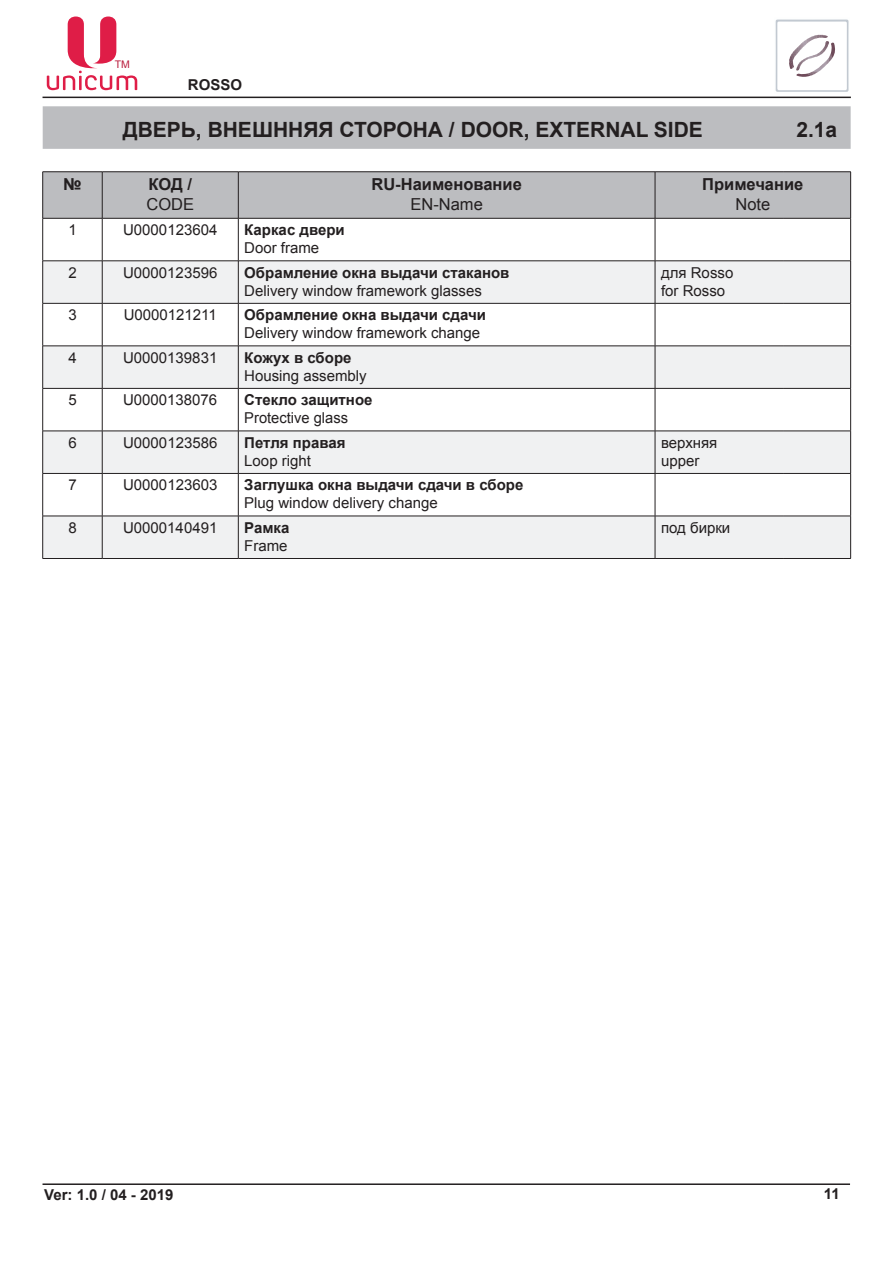
<style>
.page{position:relative;width:893px;height:1263px;background:#fff}
.page>*{position:absolute;margin:0;border:0;box-sizing:border-box;transform-origin:0 0}
.t1{font:700 21px "Arial";color:#231f20}
.t2{font:700 16.5px "Arial";color:#231f20}
.t3{font:16.5px "Arial";color:#231f20}
.t4{font:15px/18px "Arial";color:#231f20}
.t5{font:700 15px "Arial";color:#231f20}
.t6{font:10.5px "Arial";color:#ba1e3e}
</style>
<div class="page">
<hr style="left:43px;top:97px;width:808px;height:1px;background:#231f20">
<hr style="left:43px;top:1183px;width:807px;height:2px;background:#231f20">
<svg style="left:775px;top:19px;width:74px;height:73px"></svg>
<svg style="left:47px;top:17px;width:90px;height:73px"></svg>
<div style="left:43px;top:106px;width:808px;height:43px;background:#bcbdc0"></div>
<div style="left:43px;top:172px;width:807px;height:46px;background:#bcbdc0"></div>
<svg style="left:43px;top:262px;width:807px;height:296px;fill:#f0f1f2"></svg>
<hr style="left:102px;top:172px;width:1px;height:46px;background:#231f20">
<hr style="left:238px;top:172px;width:1px;height:46px;background:#231f20">
<hr style="left:655px;top:172px;width:1px;height:46px;background:#231f20">
<hr style="left:43px;top:218px;width:59px;height:1px;background:#231f20">
<hr style="left:42px;top:218px;width:1px;height:43px;background:#231f20">
<hr style="left:102px;top:218px;width:136px;height:1px;background:#231f20">
<hr style="left:102px;top:218px;width:1px;height:43px;background:#231f20">
<hr style="left:238px;top:218px;width:417px;height:1px;background:#231f20">
<hr style="left:238px;top:218px;width:1px;height:43px;background:#231f20">
<hr style="left:655px;top:218px;width:128px;height:1px;background:#231f20">
<hr style="left:655px;top:218px;width:1px;height:43px;background:#231f20">
<hr style="left:783px;top:218px;width:68px;height:1px;background:#231f20">
<hr style="left:850px;top:218px;width:1px;height:43px;background:#231f20">
<hr style="left:43px;top:261px;width:59px;height:1px;background:#231f20">
<hr style="left:42px;top:261px;width:1px;height:42px;background:#231f20">
<hr style="left:102px;top:261px;width:136px;height:1px;background:#231f20">
<hr style="left:102px;top:261px;width:1px;height:42px;background:#231f20">
<hr style="left:238px;top:261px;width:417px;height:1px;background:#231f20">
<hr style="left:238px;top:261px;width:1px;height:42px;background:#231f20">
<hr style="left:655px;top:261px;width:128px;height:1px;background:#231f20">
<hr style="left:655px;top:261px;width:1px;height:42px;background:#231f20">
<hr style="left:783px;top:261px;width:68px;height:1px;background:#231f20">
<hr style="left:850px;top:261px;width:1px;height:42px;background:#231f20">
<hr style="left:43px;top:303px;width:59px;height:1px;background:#231f20">
<hr style="left:42px;top:303px;width:1px;height:43px;background:#231f20">
<hr style="left:102px;top:303px;width:136px;height:1px;background:#231f20">
<hr style="left:102px;top:303px;width:1px;height:43px;background:#231f20">
<hr style="left:238px;top:303px;width:417px;height:1px;background:#231f20">
<hr style="left:238px;top:303px;width:1px;height:43px;background:#231f20">
<hr style="left:655px;top:303px;width:128px;height:1px;background:#231f20">
<hr style="left:655px;top:303px;width:1px;height:43px;background:#231f20">
<hr style="left:783px;top:303px;width:68px;height:1px;background:#231f20">
<hr style="left:850px;top:303px;width:1px;height:43px;background:#231f20">
<hr style="left:42px;top:346px;width:1px;height:42px;background:#231f20">
<hr style="left:102px;top:346px;width:136px;height:1px;background:#231f20">
<hr style="left:102px;top:346px;width:1px;height:42px;background:#231f20">
<hr style="left:238px;top:346px;width:417px;height:1px;background:#231f20">
<hr style="left:238px;top:346px;width:1px;height:42px;background:#231f20">
<hr style="left:655px;top:346px;width:128px;height:1px;background:#231f20">
<hr style="left:655px;top:346px;width:1px;height:42px;background:#231f20">
<hr style="left:783px;top:346px;width:68px;height:1px;background:#231f20">
<hr style="left:850px;top:346px;width:1px;height:42px;background:#231f20">
<hr style="left:42px;top:389px;width:1px;height:42px;background:#231f20">
<hr style="left:102px;top:388px;width:136px;height:1px;background:#231f20">
<hr style="left:102px;top:389px;width:1px;height:42px;background:#231f20">
<hr style="left:238px;top:388px;width:417px;height:1px;background:#231f20">
<hr style="left:238px;top:389px;width:1px;height:42px;background:#231f20">
<hr style="left:655px;top:388px;width:128px;height:1px;background:#231f20">
<hr style="left:655px;top:389px;width:1px;height:42px;background:#231f20">
<hr style="left:783px;top:388px;width:68px;height:1px;background:#231f20">
<hr style="left:850px;top:389px;width:1px;height:42px;background:#231f20">
<hr style="left:42px;top:431px;width:1px;height:42px;background:#231f20">
<hr style="left:102px;top:431px;width:136px;height:1px;background:#231f20">
<hr style="left:102px;top:431px;width:1px;height:42px;background:#231f20">
<hr style="left:238px;top:431px;width:417px;height:1px;background:#231f20">
<hr style="left:238px;top:431px;width:1px;height:42px;background:#231f20">
<hr style="left:655px;top:431px;width:128px;height:1px;background:#231f20">
<hr style="left:655px;top:431px;width:1px;height:42px;background:#231f20">
<hr style="left:783px;top:431px;width:68px;height:1px;background:#231f20">
<hr style="left:850px;top:431px;width:1px;height:42px;background:#231f20">
<hr style="left:42px;top:474px;width:1px;height:42px;background:#231f20">
<hr style="left:102px;top:473px;width:136px;height:1px;background:#231f20">
<hr style="left:102px;top:474px;width:1px;height:42px;background:#231f20">
<hr style="left:238px;top:473px;width:417px;height:1px;background:#231f20">
<hr style="left:238px;top:474px;width:1px;height:42px;background:#231f20">
<hr style="left:655px;top:473px;width:128px;height:1px;background:#231f20">
<hr style="left:655px;top:474px;width:1px;height:42px;background:#231f20">
<hr style="left:783px;top:473px;width:68px;height:1px;background:#231f20">
<hr style="left:850px;top:474px;width:1px;height:42px;background:#231f20">
<hr style="left:42px;top:516px;width:1px;height:42px;background:#231f20">
<hr style="left:102px;top:516px;width:136px;height:1px;background:#231f20">
<hr style="left:102px;top:516px;width:1px;height:42px;background:#231f20">
<hr style="left:238px;top:516px;width:417px;height:1px;background:#231f20">
<hr style="left:238px;top:516px;width:1px;height:42px;background:#231f20">
<hr style="left:655px;top:516px;width:128px;height:1px;background:#231f20">
<hr style="left:655px;top:516px;width:1px;height:42px;background:#231f20">
<hr style="left:783px;top:516px;width:68px;height:1px;background:#231f20">
<hr style="left:850px;top:516px;width:1px;height:42px;background:#231f20">
<hr style="left:102px;top:558px;width:136px;height:1px;background:#231f20">
<hr style="left:238px;top:558px;width:417px;height:1px;background:#231f20">
<hr style="left:655px;top:558px;width:128px;height:1px;background:#231f20">
<hr style="left:783px;top:558px;width:68px;height:1px;background:#231f20">
<hr style="left:43px;top:171px;width:59px;height:1px;background:#231f20">
<hr style="left:42px;top:172px;width:1px;height:46px;background:#231f20">
<hr style="left:102px;top:171px;width:136px;height:1px;background:#231f20">
<hr style="left:238px;top:171px;width:417px;height:1px;background:#231f20">
<hr style="left:655px;top:171px;width:128px;height:1px;background:#231f20">
<hr style="left:783px;top:171px;width:68px;height:1px;background:#231f20">
<hr style="left:850px;top:172px;width:1px;height:46px;background:#231f20">
<hr style="left:43px;top:346px;width:59px;height:1px;background:#231f20">
<hr style="left:43px;top:388px;width:59px;height:1px;background:#231f20">
<hr style="left:43px;top:431px;width:59px;height:1px;background:#231f20">
<hr style="left:43px;top:473px;width:59px;height:1px;background:#231f20">
<hr style="left:43px;top:516px;width:59px;height:1px;background:#231f20">
<hr style="left:43px;top:558px;width:59px;height:1px;background:#231f20">
<p class="t6" style="left:115px;top:57px;width:17px">ТМ</p>
<p class="t5" style="left:188px;top:75px;width:54px">ROSSO</p>
<h1 class="t1" style="left:123px;top:115px;width:582px">ДВЕРЬ, ВНЕШ ННЯЯ СТОРОНА / DOOR, EXTERNAL SIDE</h1>
<h1 class="t1" style="left:796px;top:115px;width:42px">2.1A</h1>
<p class="t2" style="left:63px;top:173px;width:20px">№</p>
<p class="t2" style="left:148px;top:173px;width:45px">КОД /</p>
<p class="t3" style="left:146px;top:193px;width:49px">CODE</p>
<p class="t2" style="left:371px;top:173px;width:152px">RU-НАИМЕНОВАНИЕ</p>
<p class="t3" style="left:410px;top:193px;width:74px">EN-Name</p>
<p class="t4" style="left:68px;top:221px;width:10px">1</p>
<p class="t4" style="left:123px;top:221px;width:96px">U0000123604</p>
<p class="t5" style="left:244px;top:220px;width:102px">КАРКАС ДВЕРИ</p>
<p class="t4" style="left:244px;top:239px;width:77px">Door frame</p>
<p class="t4" style="left:68px;top:264px;width:10px">2</p>
<p class="t4" style="left:123px;top:264px;width:96px">U0000123596</p>
<p class="t5" style="left:244px;top:262px;width:267px">ОБРАМЛЕНИЕ ОКНА ВЫДАЧИ СТАКАНОВ</p>
<p class="t4" style="left:244px;top:282px;width:239px">Delivery window framework glasses</p>
<p class="t4" style="left:68px;top:306px;width:10px">3</p>
<p class="t4" style="left:124px;top:306px;width:95px">U0000121211</p>
<p class="t5" style="left:244px;top:305px;width:243px">ОБРАМЛЕНИЕ ОКНА ВЫДАЧИ СДАЧИ</p>
<p class="t4" style="left:244px;top:324px;width:237px">Delivery window framework change</p>
<p class="t4" style="left:68px;top:349px;width:10px">4</p>
<p class="t4" style="left:123px;top:349px;width:96px">U0000139831</p>
<p class="t5" style="left:244px;top:347px;width:109px">КОЖУХ В СБОРЕ</p>
<p class="t4" style="left:244px;top:367px;width:124px">Housing assembly</p>
<p class="t4" style="left:68px;top:391px;width:10px">5</p>
<p class="t4" style="left:123px;top:391px;width:96px">U0000138076</p>
<p class="t5" style="left:244px;top:390px;width:130px">СТЕКЛО ЗАЩИТНОЕ</p>
<p class="t4" style="left:244px;top:409px;width:105px">Protective glass</p>
<p class="t4" style="left:68px;top:434px;width:10px">6</p>
<p class="t4" style="left:123px;top:434px;width:96px">U0000123586</p>
<p class="t5" style="left:244px;top:433px;width:103px">ПЕТЛЯ ПРАВАЯ</p>
<p class="t4" style="left:244px;top:452px;width:68px">Loop right</p>
<p class="t4" style="left:68px;top:476px;width:10px">7</p>
<p class="t4" style="left:123px;top:476px;width:96px">U0000123603</p>
<p class="t5" style="left:244px;top:475px;width:281px">ЗАГЛУШКА ОКНА ВЫДАЧИ СДАЧИ В СБОРЕ</p>
<p class="t4" style="left:244px;top:494px;width:195px">Plug window delivery change</p>
<p class="t4" style="left:68px;top:519px;width:10px">8</p>
<p class="t4" style="left:123px;top:519px;width:96px">U0000140491</p>
<p class="t5" style="left:244px;top:518px;width:47px">РАМКА</p>
<p class="t4" style="left:244px;top:537px;width:45px">Frame</p>
<p class="t2" style="left:702px;top:173px;width:103px">ПРИМЕЧАНИЕ</p>
<p class="t3" style="left:735px;top:193px;width:36px">Note</p>
<p class="t4" style="left:661px;top:264px;width:74px">для Rosso for Rosso</p>
<p class="t4" style="left:661px;top:434px;width:58px">верхняя upper</p>
<p class="t4" style="left:661px;top:519px;width:71px">под бирки</p>
<p class="t5" style="left:44px;top:1185px;width:131px">VER: 1.0 / 04 - 2019</p>
<p class="t5" style="left:824px;top:1184px;width:17px">11</p>
</div>
